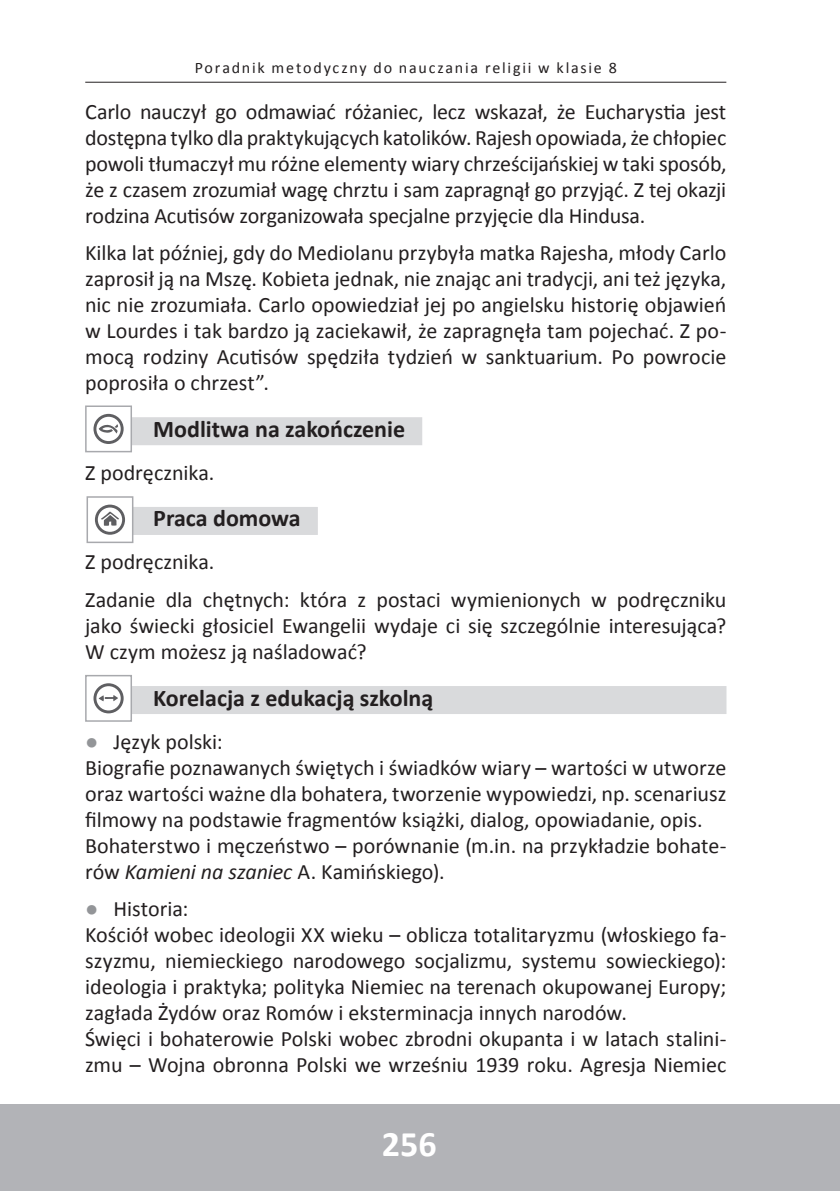
<style>
.page{position:relative;width:840px;height:1191px;background:#fff}
.page>*{position:absolute;margin:0;border:0;box-sizing:border-box;transform-origin:0 0}
.t1{font:700 36px "Calibri";color:#fff}
.t2{font:700 24px "Calibri";color:#231f20}
.t3{font:22px/26px "Calibri";color:#231f20}
.t4{font:16px "Calibri";letter-spacing:.11em;color:#231f20}
.s1{font-family:"Arial";color:#939598}
.s2{font-style:italic}
</style>
<div class="page">
<div style="left:0;top:1104px;width:839px;height:87px;background:#b2b3b7"></div>
<hr style="left:85px;top:82px;width:641px;height:1px;background:#231f20">
<div style="left:130px;top:417px;width:292px;height:28px;background:#d9dadc"></div>
<div style="left:130px;top:507px;width:187px;height:28px;background:#d9dadc"></div>
<div style="left:130px;top:686px;width:596px;height:28px;background:#d9dadc"></div>
<svg style="left:95px;top:504px;width:30px;height:31px"></svg>
<div style="left:86px;top:496px;width:47px;height:47px;border:2px solid #a8a9ad"></div>
<svg style="left:93px;top:683px;width:30px;height:30px"></svg>
<div style="left:85px;top:675px;width:47px;height:46px;border:2px solid #a8a9ad"></div>
<svg style="left:93px;top:414px;width:30px;height:30px"></svg>
<div style="left:85px;top:405px;width:47px;height:47px;border:2px solid #a8a9ad"></div>
<p class="t4" style="left:194px;top:58px;width:423px">Poradnik metodyczny do nauczania religii w klasie 8</p>
<p class="t3" style="left:85px;top:98px;width:642px;text-align:justify">Carlo nauczył go odmawiać różaniec, lecz wskazał, że Eucharystia jest dostępna tylko dla praktykujących katolików. Rajesh opowiada, że chłopiec powoli tłumaczył mu różne elementy wiary chrześcijańskiej w taki sposób, że z czasem zrozumiał wagę chrztu i sam zapragnął go przyjąć. Z tej okazji rodzina Acutisów zorganizowała specjalne przyjęcie dla Hindusa.</p>
<p class="t3" style="left:85px;top:240px;width:642px;text-align:justify">Kilka lat później, gdy do Mediolanu przybyła matka Rajesha, młody Carlo zaprosił ją na Mszę. Kobieta jednak, nie znając ani tradycji, ani też języka, nic nie zrozumiała. Carlo opowiedział jej po angielsku historię objawień w Lourdes i tak bardzo ją zaciekawił, że zapragnęła tam pojechać. Z po&shy;mocą rodziny Acutisów spędziła tydzień w sanktuarium. Po powrocie poprosiła o chrzest”.</p>
<p class="t2" style="left:153px;top:413px;width:253px">Modlitwa na zakończenie</p>
<p class="t3" style="left:85px;top:459px;width:131px">Z podręcznika.</p>
<p class="t2" style="left:153px;top:503px;width:149px">Praca domowa</p>
<p class="t3" style="left:85px;top:543px;width:642px;line-height:37.4px">Z podręcznika.<br>Zadanie dla chętnych: która z postaci wymienionych w podręczniku</p>
<p class="t3" style="left:85px;top:612px;width:642px">jako świecki głosiciel Ewangelii wydaje ci się szczególnie interesująca?<br>W czym możesz ją naśladować?</p>
<p class="t2" style="left:153px;top:682px;width:281px">Korelacja z edukacją szkolną</p>
<p class="t3" style="left:85px;top:728px;width:642px"><span class="s1">●</span> Język polski:<br>Biografie poznawanych świętych i świadków wiary – wartości w utworze oraz wartości ważne dla bohatera, tworzenie wypowiedzi, np. scenariusz filmowy na podstawie fragmentów książki, dialog, opowiadanie, opis.<br>Bohaterstwo i męczeństwo – porównanie (m.in. na przykładzie bohate&shy;rów <span class="s2">Kamieni na szaniec</span> A. Kamińskiego).</p>
<p class="t3" style="left:85px;top:895px;width:642px"><span class="s1">●</span> Historia:<br>Kościół wobec ideologii XX wieku – oblicza totalitaryzmu (włoskiego fa&shy;szyzmu, niemieckiego narodowego socjalizmu, systemu sowieckiego): ideologia i praktyka; polityka Niemiec na terenach okupowanej Europy; zagłada Żydów oraz Romów i eksterminacja innych narodów.<br>Święci i bohaterowie Polski wobec zbrodni okupanta i w latach stalini&shy;zmu – Wojna obronna Polski we wrześniu 1939 roku. Agresja Niemiec</p>
<h1 class="t1" style="left:382px;top:1120px;width:56px">256</h1>
</div>
